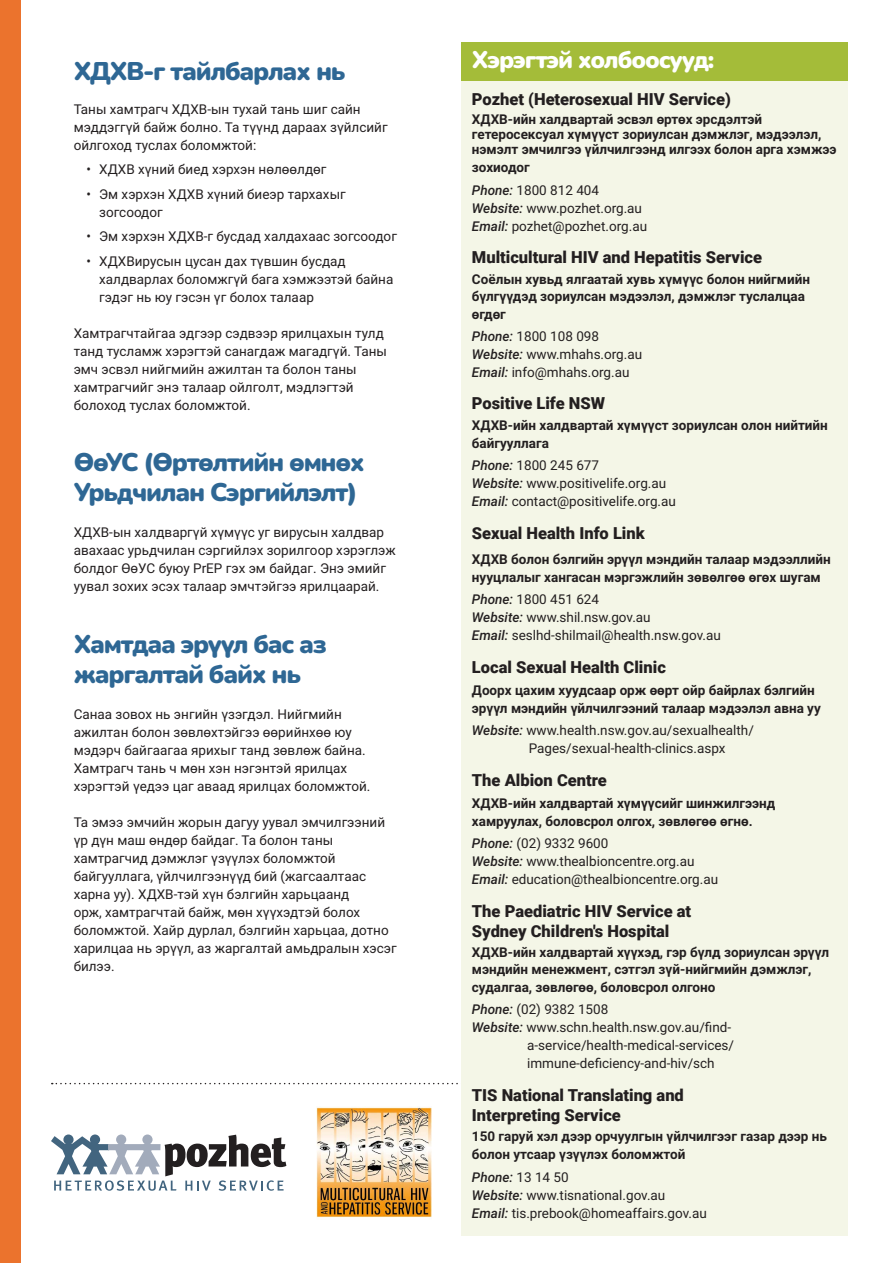
<style>
.page{position:relative;width:893px;height:1263px;background:#fff}
.page>*{position:absolute;margin:0;border:0;box-sizing:border-box;transform-origin:0 0}
.t1{font:900 25.5px/30.6px "Nunito";letter-spacing:-.05em;color:#2e6794}
.t2{font:900 24px "Nunito";letter-spacing:-.05em;color:#fff}
.t3{font:900 16.5px "Roboto";color:#231f20}
.t4{font:13.5px/18px "Roboto";color:#231f20}
.t5{font:700 13.5px/18px "Roboto";color:#231f20}
.t6{font:italic 500 13.5px "Roboto";color:#231f20}
.s1{font-weight:500;font-style:italic}
.s2{font-weight:400;font-style:normal}
</style>
<div class="page">
<div style="left:0;top:0;width:20px;height:1263px;background:#eb732d"></div>
<svg style="left:52px;top:1083px;width:406px;height:1px"></svg>
<svg style="left:51px;top:1134px;width:235px;height:57px"></svg>
<img style="left:317px;top:1107px;width:115px;height:111px">
<div style="left:461px;top:77px;width:387px;height:1158px;background:#f4f6e7"></div>
<div style="left:461px;top:42px;width:387px;height:39px;background:#a4bc39"></div>
<p class="t1" style="left:74px;top:55px;width:273px">ХДХВ-г тайлбарлах нь</p>
<p class="t4" style="left:74px;top:100px;width:315px">Таны хамтрагч ХДХВ-ын тухай тань шиг сайн мэддэггүй байж болно. Та түүнд дараах зүйлсийг ойлгоход туслах боломжтой:</p>
<p class="t4" style="left:86px;top:160px;width:242px">• ХДХВ хүний биед хэрхэн нөлөөлдөг</p>
<p class="t4" style="left:99px;top:184px;width:248px;text-indent:-13px">• Эм хэрхэн ХДХВ хүний биеэр тархахыг зогсоодог</p>
<p class="t4" style="left:86px;top:227px;width:312px">• Эм хэрхэн ХДХВ-г бусдад халдахаас зогсоодог</p>
<p class="t4" style="left:99px;top:251px;width:296px;text-indent:-13px">• ХДХВирусын цусан дах түвшин бусдад халдварлах боломжгүй бага хэмжээтэй байна гэдэг нь юу гэсэн үг болох талаар</p>
<p class="t4" style="left:74px;top:323px;width:315px">Хамтрагчтайгаа эдгээр сэдвээр ярилцахын тулд танд тусламж хэрэгтэй санагдаж магадгүй. Таны эмч эсвэл нийгмийн ажилтан та болон таны хамтрагчийг энэ талаар ойлголт, мэдлэгтэй болоход туслах боломжтой.</p>
<p class="t1" style="left:74px;top:446px;width:293px">ӨөУС (Өртөлтийн өмнөх<br>Урьдчилан Сэргийлэлт)</p>
<p class="t4" style="left:74px;top:523px;width:324px">ХДХВ-ын халдваргүй хүмүүс уг вирусын халдвар авахаас урьдчилан сэргийлэх зорилгоор хэрэглэж болдог ӨөУС буюу PrEP гэх эм байдаг. Энэ эмийг уувал зохих эсэх талаар эмчтэйгээ ярилцаарай.</p>
<p class="t1" style="left:74px;top:627px;width:255px">Хамтдаа эрүүл бас аз жаргалтай байх нь</p>
<p class="t4" style="left:74px;top:705px;width:298px">Санаа зовох нь энгийн үзэгдэл. Нийгмийн ажилтан болон зөвлөхтэйгээ өөрийнхөө юу мэдэрч байгаагаа ярихыг танд зөвлөж байна.<br>Хамтрагч тань ч мөн хэн нэгэнтэй ярилцах хэрэгтэй үедээ цаг аваад ярилцах боломжтой.</p>
<p class="t4" style="left:74px;top:813px;width:325px">Та эмээ эмчийн жорын дагуу уувал эмчилгээний үр дүн маш өндөр байдаг. Та болон таны хамтрагчид дэмжлэг үзүүлэх боломжтой байгууллага, үйлчилгээнүүд бий (жагсаалтаас харна уу). ХДХВ-тэй хүн бэлгийн харьцаанд<br>орж, хамтрагчтай байж, мөн хүүхэдтэй болох боломжтой. Хайр дурлал, бэлгийн харьцаа, дотно харилцаа нь эрүүл, аз жаргалтай амьдралын хэсэг билээ.</p>
<p class="t2" style="left:472px;top:43px;width:244px">Хэрэгтэй холбоосууд:</p>
<p class="t3" style="left:472px;top:88px;width:260px">Pozhet (Heterosexual HIV Service)</p>
<p class="t5" style="left:472px;top:112px;width:366px;line-height:15px">ХДХВ-ийн халдвартай эсвэл өртөх эрсдэлтэй гетеросексуал хүмүүст зориулсан дэмжлэг, мэдээлэл, нэмэлт эмчилгээ үйлчилгээнд илгээх болон арга хэмжээ</p>
<p class="t5" style="left:472px;top:158px;width:59px">зохиодог</p>
<p class="t4" style="left:472px;top:180px;width:129px"><span class="s1">Phone:</span> 1800 812 404</p>
<p class="t4" style="left:472px;top:198px;width:172px"><span class="s1">Website:</span> www.pozhet.org.au</p>
<p class="t4" style="left:472px;top:216px;width:177px"><span class="s1">Email:</span> pozhet@pozhet.org.au</p>
<p class="t3" style="left:472px;top:246px;width:292px">Multicultural HIV and Hepatitis Service</p>
<p class="t5" style="left:472px;top:270px;width:340px;line-height:16.5px">Соёлын хувьд ялгаатай хувь хүмүүс болон нийгмийн бүлгүүдэд зориулсан мэдээлэл, дэмжлэг туслалцаа</p>
<p class="t5" style="left:472px;top:304px;width:36px">өгдөг</p>
<p class="t4" style="left:472px;top:326px;width:129px"><span class="s1">Phone:</span> 1800 108 098</p>
<p class="t4" style="left:472px;top:344px;width:172px"><span class="s1">Website:</span> www.mhahs.org.au</p>
<p class="t4" style="left:472px;top:362px;width:159px"><span class="s1">Email:</span> info@mhahs.org.au</p>
<p class="t3" style="left:472px;top:392px;width:135px">Positive Life NSW</p>
<p class="t5" style="left:472px;top:416px;width:358px">ХДХВ-ийн халдвартай хүмүүст зориулсан олон нийтийн байгууллага</p>
<p class="t4" style="left:472px;top:456px;width:129px"><span class="s1">Phone:</span> 1800 245 677</p>
<p class="t4" style="left:472px;top:474px;width:196px"><span class="s1">Website:</span> www.positivelife.org.au</p>
<p class="t4" style="left:472px;top:492px;width:205px"><span class="s1">Email:</span> contact@positivelife.org.au</p>
<p class="t3" style="left:472px;top:521px;width:174px">Sexual Health Info Link</p>
<p class="t5" style="left:472px;top:550px;width:360px">ХДХВ болон бэлгийн эрүүл мэндийн талаар мэдээллийн нууцлалыг хангасан мэргэжлийн зөвөлгөө өгөх шугам</p>
<p class="t4" style="left:472px;top:590px;width:129px"><span class="s1">Phone:</span> 1800 451 624</p>
<p class="t4" style="left:472px;top:608px;width:180px"><span class="s1">Website:</span> www.shil.nsw.gov.au</p>
<p class="t4" style="left:472px;top:626px;width:250px"><span class="s1">Email:</span> seslhd-shilmail@health.nsw.gov.au</p>
<p class="t3" style="left:472px;top:655px;width:195px">Local Sexual Health Clinic</p>
<p class="t5" style="left:472px;top:681px;width:350px">Доорх цахим хуудсаар орж өөрт ойр байрлах бэлгийн эрүүл мэндийн үйлчилгээний талаар мэдээлэл авна уу</p>
<p class="t4" style="left:472px;top:721px;width:284px"><span class="s1">Website:</span> www.health.nsw.gov.au/sexualhealth/</p>
<p class="t4" style="left:529px;top:739px;width:198px">Pages/sexual-health-clinics.aspx</p>
<p class="t3" style="left:472px;top:768px;width:136px">The Albion Centre</p>
<p class="t5" style="left:472px;top:794px;width:305px">ХДХВ-ийн халдвартай хүмүүсийг шинжилгээнд хамруулах, боловсрол олгох, зөвлөгөө өгнө.</p>
<p class="t4" style="left:472px;top:834px;width:138px"><span class="s1">Phone:</span> (02) 9332 9600</p>
<p class="t4" style="left:472px;top:852px;width:224px"><span class="s1">Website:</span> www.thealbioncentre.org.au</p>
<p class="t4" style="left:472px;top:870px;width:248px"><span class="s1">Email:</span> education@thealbioncentre.org.au</p>
<p class="t3" style="left:472px;top:899px;width:221px">The Paediatric HIV Service at</p>
<p class="t3" style="left:472px;top:919px;width:199px">Sydney Children's Hospital</p>
<p class="t5" style="left:472px;top:944px;width:359px;line-height:16.5px">ХДХВ-ийн халдвартай хүүхэд, гэр бүлд зориулсан эрүүл мэндийн менежмент, сэтгэл зүй-нийгмийн дэмжлэг,</p>
<p class="t5" style="left:472px;top:978px;width:245px">судалгаа, зөвлөгөө, боловсрол олгоно</p>
<p class="t4" style="left:472px;top:1000px;width:138px"><span class="s1">Phone:</span> (02) 9382 1508</p>
<p class="t4" style="left:472px;top:1018px;width:261px"><span class="s1">Website:</span> www.schn.health.nsw.gov.au/find-</p>
<p class="t4" style="left:527px;top:1036px;width:208px">a-service/health-medical-services/</p>
<p class="t4" style="left:527px;top:1054px;width:189px">immune-deficiency-and-hiv/sch</p>
<p class="t3" style="left:472px;top:1083px;width:214px">TIS National Translating and</p>
<p class="t3" style="left:472px;top:1103px;width:150px">Interpreting Service</p>
<p class="t5" style="left:472px;top:1127px;width:357px">150 гаруй хэл дээр орчуулгын үйлчилгээг газар дээр нь болон утсаар үзүүлэх боломжтой</p>
<p class="t6" style="left:472px;top:1167px;width:98px">Phone: <span class="s2">13 14 50</span></p>
<p class="t4" style="left:472px;top:1185px;width:195px"><span class="s1">Website:</span> www.tisnational.gov.au</p>
<p class="t4" style="left:472px;top:1203px;width:236px"><span class="s1">Email:</span> tis.prebook@homeaffairs.gov.au</p>
</div>
